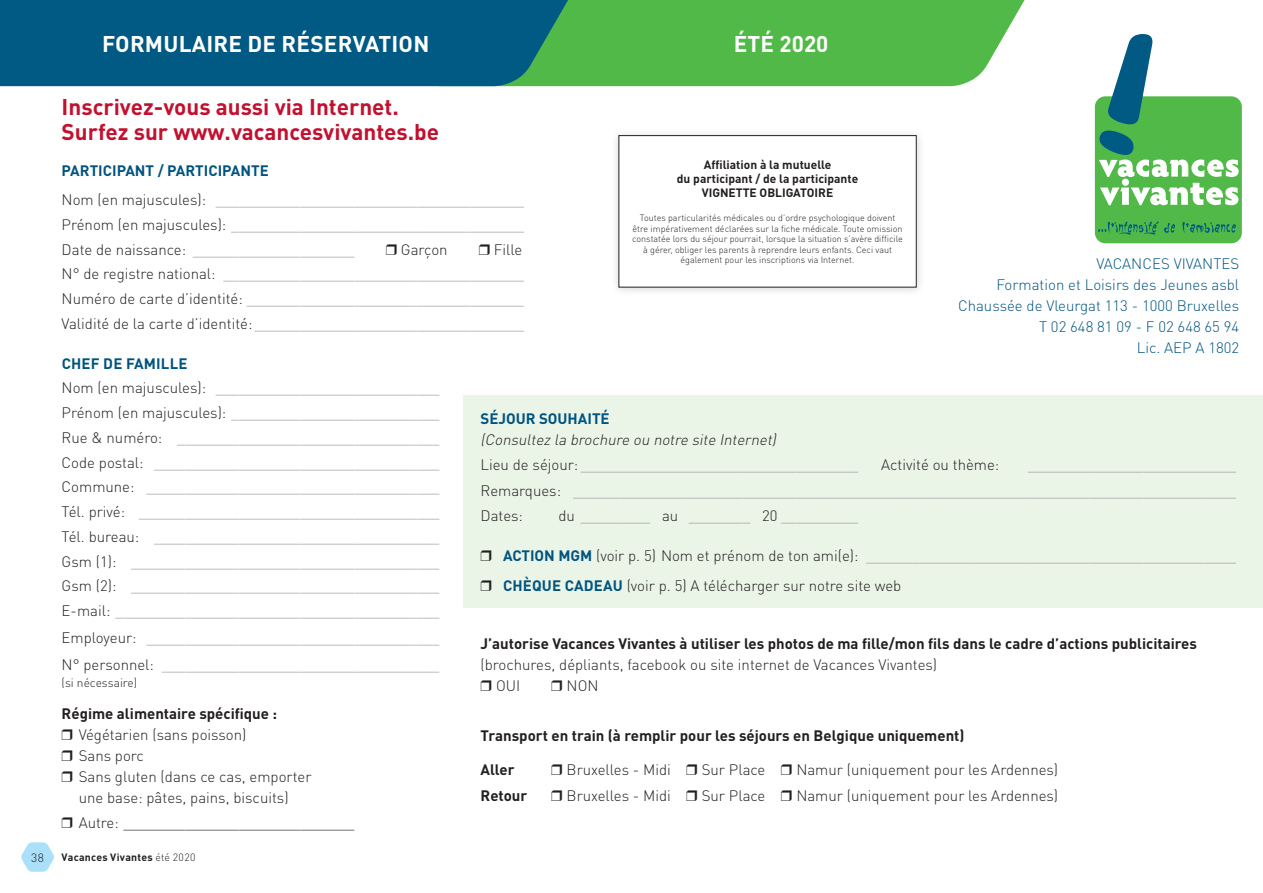
<style>
.page{position:relative;width:1263px;height:893px;background:#fff}
.page>*{position:absolute;margin:0;border:0;box-sizing:border-box;transform-origin:0 0}
.t1{font:700 22.5px/25.5px "DINOT";color:#c3102f}
.t2{font:700 22.5px "DINOT";letter-spacing:.01em;color:#fff}
.t3{font:300 15px/24.8px "DINOT";color:#939598}
.t4{font:300 15px/29.5px "DINOT";color:#231f20}
.t5{font:700 15px "DINOT";color:#231f20}
.t6{font:300 15px/21px "DINOT";color:#005480;text-align:right}
.t7{font:italic 300 15px/25.5px "DINOT";color:#231f20}
.t8{font:700 15px "DINOT";color:#005480}
.t9{font:700 12px/14px "DINOT";color:#231f20;text-align:center}
.t10{font:300 12px "DINOT";color:#231f20}
.t11{font:700 10.5px "DINOT";letter-spacing:.025em;color:#231f20}
.t12{font:300 9px/10.5px "DINOT";color:#231f20;text-align:center}
.s1{font-weight:700;color:#005480}
.s2{color:#231f20}
.s3{font-style:normal}
.s4{font-style:normal;color:#939598}
.s5{color:#939598}
.s6{font-weight:300}
</style>
<div class="page">
<div style="left:580px;top:0;width:445px;height:86px;background:#51b948"></div>
<div style="left:0;top:0;width:580px;height:86px;background:#015a84"></div>
<div style="left:463px;top:395px;width:800px;height:213px;background:#eaf4e7"></div>
<div style="left:1095px;top:96px;width:147px;height:147px;background:#51b948;border-radius:11px"></div>
<svg style="left:1164px;top:223px;width:11px;height:10px"></svg>
<svg style="left:1182px;top:222px;width:54px;height:11px"></svg>
<svg style="left:1098px;top:222px;width:60px;height:13px"></svg>
<svg style="left:1098px;top:34px;width:141px;height:171px"></svg>
<div style="left:611px;top:128px;width:314px;height:168px;background:#231f20;opacity:.2"></div>
<div style="left:619px;top:136px;width:297px;height:151px;background:#fff"></div>
<div style="left:619px;top:135px;width:297px;height:152px;border:1px solid #231f20"></div>
<svg style="left:21px;top:842px;width:33px;height:30px"></svg>
<h1 class="t2" style="left:102px;top:28px;width:329px">FORMULAIRE DE RÉSERVATION</h1>
<h1 class="t2" style="left:734px;top:28px;width:96px">ÉTÉ 2020</h1>
<h1 class="t1" style="left:62px;top:93px;width:379px">Inscrivez-vous aussi via Internet.<br>Surfez sur www.vacancesvivantes.be</h1>
<p class="t3" style="left:62px;top:156px;width:464px;line-height:29px"><span class="s1">PARTICIPANT / PARTICIPANTE<br></span><span class="s2">Nom (en majuscules):</span> ________________________________________</p>
<p class="t3" style="left:62px;top:212px;width:464px"><span class="s2">Prénom (en majuscules):</span> ______________________________________<br><span class="s2">Date de naissance:</span> _____________________</p>
<p class="t9" style="left:677px;top:157px;width:183px">Affiliation à la mutuelle<br>du participant / de la participante<br>VIGNETTE OBLIGATOIRE</p>
<p class="t12" style="left:632px;top:212px;width:272px">Toutes particularités médicales ou d’ordre psychologique doivent être impérativement déclarées sur la fiche médicale. Toute omission constatée lors du séjour pourrait, lorsque la situation s’avère difficile à gérer, obliger les parents à reprendre leurs enfants. Ceci vaut également pour les inscriptions via Internet.</p>
<p class="t4" style="left:386px;top:234px;width:63px">❒ Garçon</p>
<p class="t3" style="left:62px;top:236px;width:464px;text-indent:417px"><span class="s2">❒ Fille N° de registre national:</span> _______________________________________ <span class="s2">Numéro de carte d’identité:</span> ____________________________________ <span class="s2">Validité de la carte d’identité:</span> ___________________________________</p>
<p class="t3" style="left:62px;top:350px;width:379px"><span class="s1">CHEF DE FAMILLE<br></span><span class="s2">Nom (en majuscules):</span> _____________________________ <span class="s2">Prénom (en majuscules):</span> ___________________________ <span class="s2">Rue &amp; numéro:</span> __________________________________ <span class="s2">Code postal:</span> _____________________________________ <span class="s2">Commune:</span> ______________________________________ <span class="s2">Tél. privé:</span> _______________________________________ <span class="s2">Tél. bureau:</span> _____________________________________ <span class="s2">Gsm (1):</span> ________________________________________ <span class="s2">Gsm (2):</span> ________________________________________ <span class="s2">E-mail:</span> __________________________________________</p>
<p class="t3" style="left:62px;top:624px;width:379px;line-height:26.8px"><span class="s2">Employeur:</span> ______________________________________<br><span class="s2">N° personnel:</span> ____________________________________</p>
<p class="t10" style="left:62px;top:675px;width:77px">(si nécessaire)</p>
<p class="t5" style="left:62px;top:704px;width:217px">Régime alimentaire spécifique :</p>
<p class="t4" style="left:62px;top:720px;width:186px">❒ Végétarien (sans poisson)</p>
<p class="t4" style="left:62px;top:741px;width:84px">❒ Sans porc</p>
<p class="t4" style="left:62px;top:762px;width:251px">❒ Sans gluten (dans ce cas, emporter</p>
<p class="t4" style="left:79px;top:783px;width:211px">une base: pâtes, pains, biscuits)</p>
<p class="t4" style="left:62px;top:807px;width:294px">❒ Autre: ______________________________</p>
<p class="t6" style="left:958px;top:252px;width:283px">VACANCES VIVANTES<br>Formation et Loisirs des Jeunes asbl<br>Chaussée de Vleurgat 113 - 1000 Bruxelles<br>T 02 648 81 09 - F 02 648 65 94<br>Lic. AEP A 1802</p>
<p class="t8" style="left:480px;top:408px;width:131px">SÉJOUR SOUHAITÉ</p>
<p class="t7" style="left:480px;top:426px;width:379px">(Consultez la brochure ou notre site Internet)<br><span class="s3">Lieu de séjour:</span> <span class="s4">____________________________________</span></p>
<p class="t4" style="left:881px;top:450px;width:120px">Activité ou thème:</p>
<p class="t3" style="left:480px;top:452px;width:757px;line-height:25.5px;text-align:justify;text-indent:547px">___________________________ <span class="s2">Remarques:</span> ______________________________________________________________________________________ <span class="s2">Dates:</span></p>
<p class="t3" style="left:558px;top:503px;width:301px"><span class="s2">du</span> _________ <span class="s2">au</span> ________ <span class="s2">20</span> __________</p>
<p class="t4" style="left:480px;top:541px;width:757px">❒ <span class="s1">ACTION MGM</span> (voir p. 5) Nom et prénom de ton ami(e): <span class="s5">________________________________________________ </span>❒ <span class="s1">CHÈQUE CADEAU</span> (voir p. 5) A télécharger sur notre site web</p>
<p class="t5" style="left:480px;top:634px;width:718px">J’autorise Vacances Vivantes à utiliser les photos de ma fille/mon fils dans le cadre d’actions publicitaires</p>
<p class="t4" style="left:480px;top:654px;width:458px;line-height:21px">(brochures, dépliants, facebook ou site internet de Vacances Vivantes) ❒ OUI</p>
<p class="t4" style="left:551px;top:670px;width:49px">❒ NON</p>
<p class="t5" style="left:480px;top:725px;width:485px">Transport en train (à remplir pour les séjours en Belgique uniquement)</p>
<p class="t5" style="left:480px;top:759px;width:35px">Aller</p>
<p class="t4" style="left:551px;top:754px;width:509px">❒ Bruxelles - Midi ❒ Sur Place ❒ Namur (uniquement pour les Ardennes)</p>
<p class="t5" style="left:480px;top:785px;width:48px">Retour</p>
<p class="t4" style="left:551px;top:780px;width:509px">❒ Bruxelles - Midi ❒ Sur Place ❒ Namur (uniquement pour les Ardennes)</p>
<p class="t10" style="left:31px;top:849px;width:14px">38</p>
<p class="t11" style="left:62px;top:850px;width:135px">Vacances Vivantes <span class="s6">été 2020</span></p>
</div>
